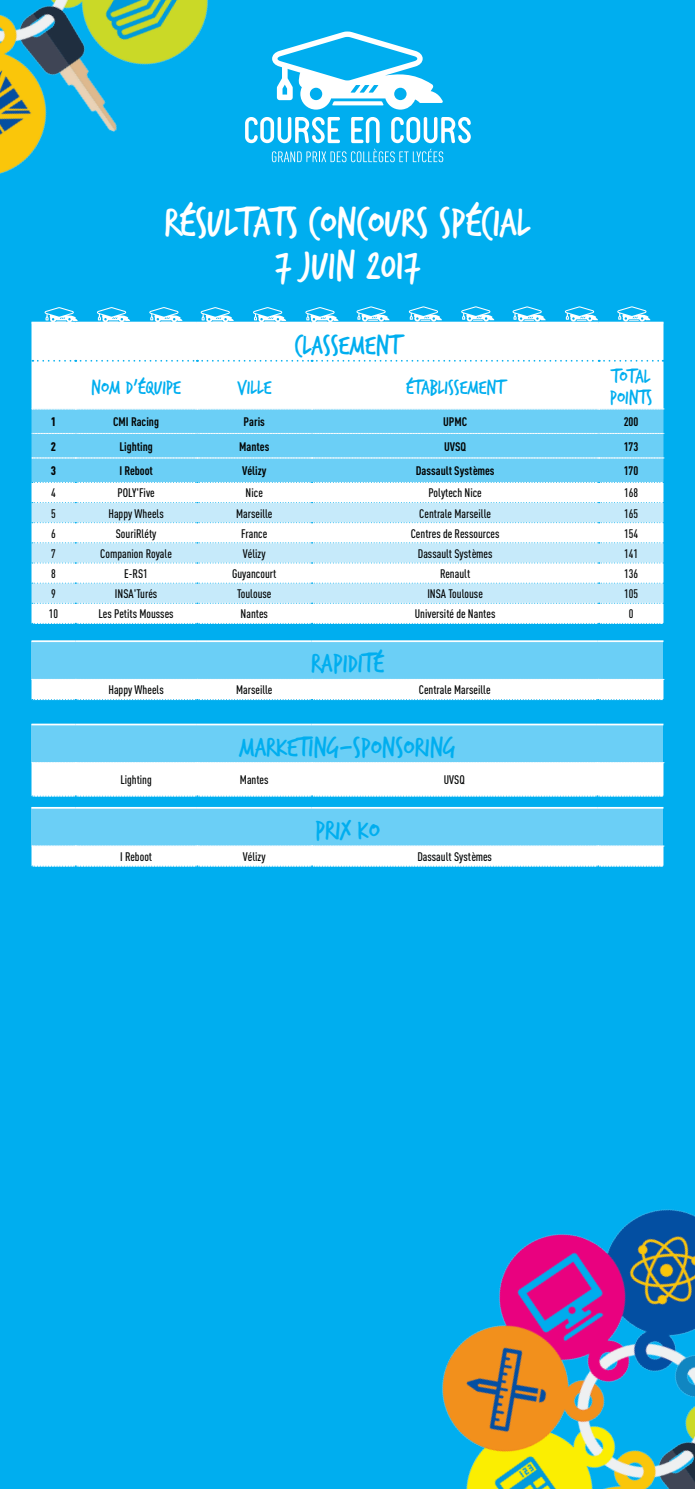
<style>
.page{position:relative;width:695px;height:1489px;background:#fff}
.page>*{position:absolute;margin:0;border:0;box-sizing:border-box;transform-origin:0 0}
.t1{font:42.88px/43.8px "Trash Hand";color:#fff;text-align:center}
.t2{font:28.88px "Trash Hand";color:#00aeef}
.t3{font:21px/21px "Trash Hand";color:#00aeef}
.t4{font:500 12.25px "DIN Cond";color:#030505}
.t5{font:700 12.25px "DIN Cond";color:#030505}
.t6{font:900 12.25px "DIN Cond";color:#030505}
</style>
<div class="page">
<div style="left:0;top:0;width:695px;height:1488px;background:#00aeef"></div>
<img style="left:442px;top:1209px;width:253px;height:279px">
<img style="left:0;top:0;width:208px;height:324px">
<svg style="left:245px;top:117px;width:95px;height:26px"></svg>
<svg style="left:351px;top:117px;width:28px;height:26px"></svg>
<svg style="left:391px;top:117px;width:80px;height:26px"></svg>
<svg style="left:272px;top:149px;width:171px;height:13px"></svg>
<svg style="left:272px;top:32px;width:171px;height:78px"></svg>
<div style="left:32px;top:323px;width:631px;height:85px;background:#fff"></div>
<div style="left:32px;top:409px;width:631px;height:73px;background:#6bcff6"></div>
<div style="left:32px;top:483px;width:631px;height:140px;background:#fff"></div>
<svg style="left:32px;top:503px;width:631px;height:100px;background:#dbf2fb"></svg>
<hr style="left:32px;top:322px;width:43px;height:1px;background:#fff">
<hr style="left:75px;top:322px;width:122px;height:1px;background:#fff">
<hr style="left:197px;top:322px;width:115px;height:1px;background:#fff">
<hr style="left:312px;top:322px;width:286px;height:1px;background:#fff">
<hr style="left:598px;top:322px;width:65px;height:1px;background:#fff">
<svg style="left:32px;top:582px;width:632px;height:1px"></svg>
<svg style="left:32px;top:603px;width:632px;height:1px"></svg>
<svg style="left:32px;top:623px;width:631px;height:1px"></svg>
<svg style="left:33px;top:482px;width:630px;height:1px"></svg>
<svg style="left:32px;top:502px;width:631px;height:1px"></svg>
<svg style="left:32px;top:522px;width:632px;height:1px"></svg>
<svg style="left:32px;top:542px;width:632px;height:1px"></svg>
<svg style="left:32px;top:562px;width:632px;height:1px"></svg>
<svg style="left:32px;top:360px;width:631px;height:2px"></svg>
<svg style="left:32px;top:408px;width:632px;height:1px"></svg>
<svg style="left:32px;top:433px;width:632px;height:1px"></svg>
<svg style="left:32px;top:457px;width:632px;height:1px"></svg>
<div style="left:32px;top:641px;width:631px;height:38px;background:#6bcff6"></div>
<hr style="left:32px;top:640px;width:43px;height:2px;background:#fff">
<hr style="left:75px;top:640px;width:122px;height:2px;background:#fff">
<hr style="left:197px;top:640px;width:115px;height:2px;background:#fff">
<hr style="left:312px;top:640px;width:286px;height:2px;background:#fff">
<hr style="left:598px;top:640px;width:65px;height:2px;background:#fff">
<div style="left:32px;top:679px;width:632px;height:21px;background:#fff"></div>
<div style="left:32px;top:724px;width:631px;height:38px;background:#6bcff6"></div>
<hr style="left:32px;top:723px;width:43px;height:2px;background:#fff">
<hr style="left:75px;top:723px;width:122px;height:2px;background:#fff">
<hr style="left:197px;top:723px;width:115px;height:2px;background:#fff">
<hr style="left:312px;top:723px;width:285px;height:2px;background:#fff">
<hr style="left:597px;top:723px;width:66px;height:2px;background:#fff">
<div style="left:32px;top:762px;width:632px;height:34px;background:#fff"></div>
<div style="left:32px;top:807px;width:631px;height:39px;background:#6bcff6"></div>
<hr style="left:32px;top:807px;width:43px;height:1px;background:#fff">
<hr style="left:75px;top:807px;width:122px;height:1px;background:#fff">
<hr style="left:197px;top:807px;width:115px;height:1px;background:#fff">
<hr style="left:312px;top:807px;width:286px;height:1px;background:#fff">
<hr style="left:598px;top:807px;width:65px;height:1px;background:#fff">
<svg style="left:32px;top:845px;width:632px;height:21px;background:#fafdfe"></svg>
<svg style="left:201px;top:307px;width:33px;height:15px"></svg>
<svg style="left:512px;top:306px;width:33px;height:15px"></svg>
<svg style="left:45px;top:307px;width:33px;height:15px"></svg>
<svg style="left:356px;top:306px;width:33px;height:15px"></svg>
<svg style="left:253px;top:307px;width:33px;height:15px"></svg>
<svg style="left:565px;top:306px;width:33px;height:15px"></svg>
<svg style="left:97px;top:307px;width:33px;height:15px"></svg>
<svg style="left:409px;top:306px;width:33px;height:15px"></svg>
<svg style="left:305px;top:307px;width:33px;height:15px"></svg>
<svg style="left:617px;top:306px;width:33px;height:15px"></svg>
<svg style="left:149px;top:307px;width:33px;height:15px"></svg>
<svg style="left:461px;top:306px;width:33px;height:15px"></svg>
<h1 class="t1" style="left:164px;top:202px;width:367px">RÉSULTATS CONCOURS SPÉCIAL<br>7 JUIN 2017</h1>
<h2 class="t2" style="left:295px;top:331px;width:107px">CLASSEMENT</h2>
<h3 class="t3" style="left:91px;top:377px;width:91px">NOM D’ÉQUIPE</h3>
<h3 class="t3" style="left:237px;top:377px;width:36px">VILLE</h3>
<h3 class="t3" style="left:406px;top:377px;width:100px">ÉTABLISSEMENT</h3>
<h3 class="t3" style="left:610px;top:367px;width:44px">TOTAL<br>POINTS</h3>
<p class="t6" style="left:51px;top:414px;width:7px">1</p>
<p class="t5" style="left:113px;top:414px;width:47px">CMI Racing</p>
<p class="t5" style="left:244px;top:414px;width:23px">Paris</p>
<p class="t5" style="left:443px;top:414px;width:26px">UPMC</p>
<p class="t5" style="left:623px;top:414px;width:16px">200</p>
<p class="t6" style="left:51px;top:438px;width:7px">2</p>
<p class="t5" style="left:119px;top:439px;width:35px">Lighting</p>
<p class="t5" style="left:239px;top:439px;width:32px">Mantes</p>
<p class="t5" style="left:444px;top:439px;width:24px">UVSQ</p>
<p class="t5" style="left:624px;top:439px;width:16px">173</p>
<p class="t6" style="left:51px;top:463px;width:7px">3</p>
<p class="t5" style="left:119px;top:463px;width:35px">I Reboot</p>
<p class="t5" style="left:242px;top:463px;width:26px">Vélizy</p>
<p class="t5" style="left:416px;top:463px;width:80px">Dassault Systèmes</p>
<p class="t5" style="left:624px;top:463px;width:16px">170</p>
<p class="t4" style="left:51px;top:486px;width:6px">4</p>
<p class="t4" style="left:117px;top:486px;width:39px">POLY'Five</p>
<p class="t4" style="left:246px;top:486px;width:19px">Nice</p>
<p class="t4" style="left:428px;top:486px;width:55px">Polytech Nice</p>
<p class="t4" style="left:624px;top:486px;width:16px">168</p>
<p class="t4" style="left:51px;top:506px;width:6px">5</p>
<p class="t4" style="left:108px;top:506px;width:57px">Happy Wheels</p>
<p class="t4" style="left:236px;top:506px;width:38px">Marseille</p>
<p class="t4" style="left:419px;top:506px;width:73px">Centrale Marseille</p>
<p class="t4" style="left:624px;top:506px;width:16px">165</p>
<p class="t4" style="left:51px;top:526px;width:6px">6</p>
<p class="t4" style="left:116px;top:526px;width:42px">SouriRléty</p>
<p class="t4" style="left:241px;top:526px;width:27px">France</p>
<p class="t4" style="left:411px;top:526px;width:90px">Centres de Ressources</p>
<p class="t4" style="left:624px;top:526px;width:16px">154</p>
<p class="t4" style="left:51px;top:546px;width:6px">7</p>
<p class="t4" style="left:100px;top:546px;width:73px">Companion Royale</p>
<p class="t4" style="left:243px;top:546px;width:24px">Vélizy</p>
<p class="t4" style="left:418px;top:546px;width:76px">Dassault Systèmes</p>
<p class="t4" style="left:624px;top:546px;width:16px">141</p>
<p class="t4" style="left:51px;top:566px;width:6px">8</p>
<p class="t4" style="left:124px;top:566px;width:25px">E-RS1</p>
<p class="t4" style="left:232px;top:566px;width:46px">Guyancourt</p>
<p class="t4" style="left:440px;top:566px;width:32px">Renault</p>
<p class="t4" style="left:624px;top:566px;width:16px">136</p>
<p class="t4" style="left:51px;top:586px;width:6px">9</p>
<p class="t4" style="left:115px;top:586px;width:44px">INSA'Turés</p>
<p class="t4" style="left:237px;top:586px;width:36px">Toulouse</p>
<p class="t4" style="left:427px;top:586px;width:57px">INSA Toulouse</p>
<p class="t4" style="left:624px;top:586px;width:16px">105</p>
<p class="t4" style="left:49px;top:606px;width:11px">10</p>
<p class="t4" style="left:99px;top:606px;width:77px">Les Petits Mousses</p>
<p class="t4" style="left:240px;top:606px;width:29px">Nantes</p>
<p class="t4" style="left:415px;top:606px;width:82px">Université de Nantes</p>
<p class="t4" style="left:629px;top:606px;width:6px">0</p>
<h2 class="t2" style="left:311px;top:649px;width:74px">RAPIDITÉ</h2>
<p class="t4" style="left:108px;top:682px;width:57px">Happy Wheels</p>
<p class="t4" style="left:236px;top:682px;width:38px">Marseille</p>
<p class="t4" style="left:419px;top:682px;width:73px">Centrale Marseille</p>
<h2 class="t2" style="left:239px;top:732px;width:218px">MARKETING-SPONSORING</h2>
<p class="t4" style="left:120px;top:772px;width:33px">Lighting</p>
<p class="t4" style="left:240px;top:772px;width:30px">Mantes</p>
<p class="t4" style="left:444px;top:772px;width:23px">UVSQ</p>
<h2 class="t2" style="left:315px;top:816px;width:66px">PRIX KO</h2>
<p class="t4" style="left:120px;top:849px;width:33px">I Reboot</p>
<p class="t4" style="left:243px;top:849px;width:24px">Vélizy</p>
<p class="t4" style="left:417px;top:849px;width:76px">Dassault Systèmes</p>
</div>
